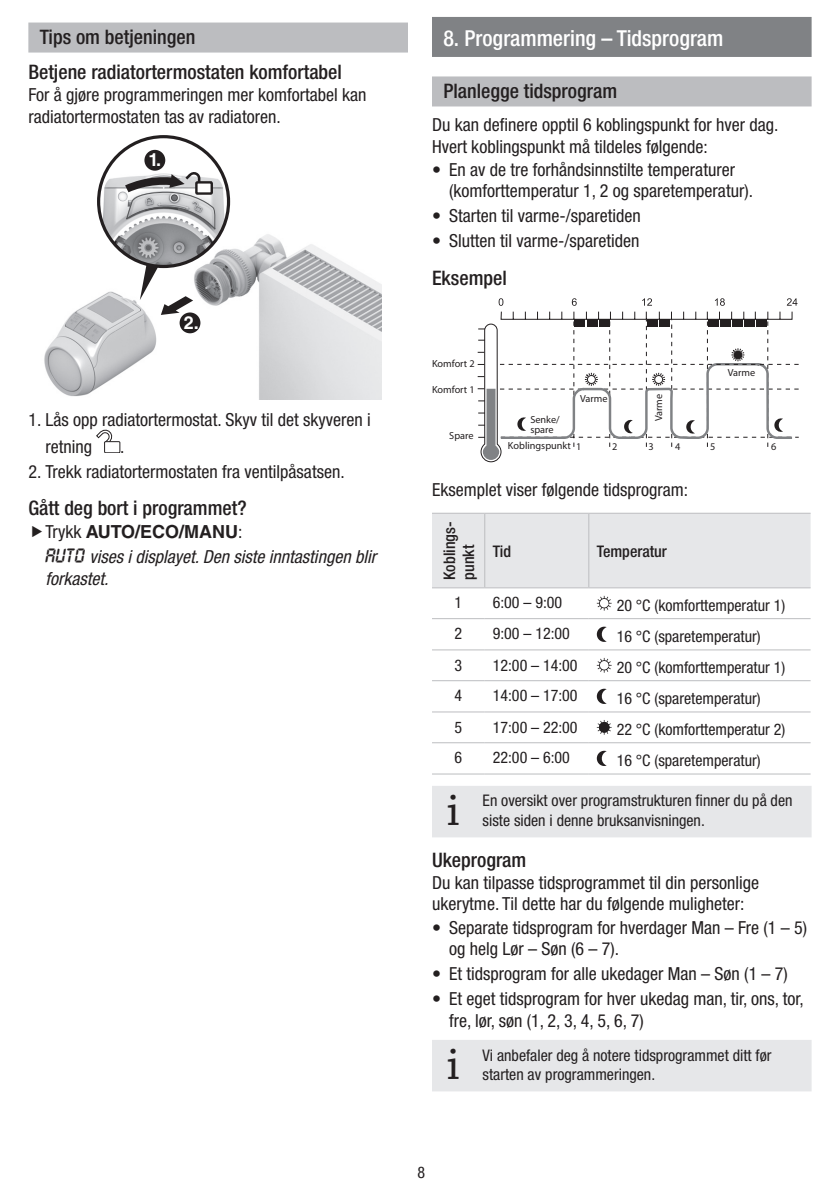
<style>
.page{position:relative;width:840px;height:1191px;background:#fff}
.page>*{position:absolute;margin:0;border:0;box-sizing:border-box;transform-origin:0 0}
.t1{font:48px "Chaparral Pro";color:#231f20}
.t2{font:500 condensed 22px "Helvetica Neue";color:#fff}
.t3{font:500 condensed 20px/35.4px "Helvetica Neue";color:#231f20}
.t4{font:condensed 18px/21.6px "Helvetica Neue";color:#231f20}
.t5{font:italic condensed 18px/21.6px "Helvetica Neue";color:#231f20}
.t6{font:700 18px "Helvetica LT Std";color:#231f20}
.t7{font:700 18px "Helvetica LT Std";color:#fff}
.t8{font:condensed 16px/19.2px "Helvetica Neue";color:#231f20}
.t9{font:500 condensed 16px/19.2px "Helvetica Neue";color:#231f20}
.t10{font:300 condensed 10.2px/9.8px "Helvetica Neue";color:#231f20}
.s1{font-family:"Helvetica Neue";font-weight:400;font-stretch:condensed}
</style>
<div class="page">
<div style="left:28px;top:23px;width:380px;height:30px;background:#bcbdc0"></div>
<img style="left:44px;top:234px;width:337px;height:166px">
<div style="left:179px;top:312px;width:21px;height:21px;background:#231f20;border-radius:50%"></div>
<svg style="left:140px;top:266px;width:53px;height:49px"></svg>
<img style="left:99px;top:169px;width:129px;height:97px">
<div style="left:97px;top:135px;width:133px;height:133px;border:3px solid #231f20;border-radius:50%"></div>
<svg style="left:125px;top:169px;width:91px;height:61px"></svg>
<div style="left:144px;top:150px;width:21px;height:21px;background:#231f20;border-radius:50%"></div>
<svg style="left:96px;top:430px;width:24px;height:23px"></svg>
<div style="left:432px;top:17px;width:379px;height:40px;background:#808285"></div>
<div style="left:432px;top:76px;width:379px;height:30px;background:#bcbdc0"></div>
<svg style="left:477px;top:298px;width:321px;height:164px"></svg>
<div style="left:432px;top:514px;width:378px;height:73px;background:#e6e7e9"></div>
<svg style="left:432px;top:588px;width:378px;height:178px"></svg>
<hr style="left:484px;top:514px;width:1px;height:73px;background:#bcbdc0">
<hr style="left:588px;top:514px;width:1px;height:73px;background:#bcbdc0">
<hr style="left:432px;top:513px;width:52px;height:1px;background:#bcbdc0">
<hr style="left:484px;top:513px;width:104px;height:1px;background:#bcbdc0">
<hr style="left:588px;top:513px;width:222px;height:1px;background:#bcbdc0">
<hr style="left:432px;top:587px;width:52px;height:1px;background:#bcbdc0">
<hr style="left:484px;top:587px;width:104px;height:1px;background:#bcbdc0">
<hr style="left:588px;top:587px;width:222px;height:1px;background:#bcbdc0">
<hr style="left:432px;top:618px;width:52px;height:1px;background:#bcbdc0">
<hr style="left:484px;top:618px;width:104px;height:1px;background:#bcbdc0">
<hr style="left:588px;top:618px;width:222px;height:1px;background:#bcbdc0">
<hr style="left:432px;top:649px;width:52px;height:1px;background:#bcbdc0">
<hr style="left:484px;top:649px;width:104px;height:1px;background:#bcbdc0">
<hr style="left:588px;top:649px;width:222px;height:1px;background:#bcbdc0">
<hr style="left:432px;top:680px;width:52px;height:1px;background:#bcbdc0">
<hr style="left:484px;top:680px;width:104px;height:1px;background:#bcbdc0">
<hr style="left:588px;top:680px;width:222px;height:1px;background:#bcbdc0">
<hr style="left:432px;top:711px;width:52px;height:1px;background:#bcbdc0">
<hr style="left:484px;top:711px;width:104px;height:1px;background:#bcbdc0">
<hr style="left:588px;top:711px;width:222px;height:1px;background:#bcbdc0">
<hr style="left:432px;top:742px;width:52px;height:1px;background:#bcbdc0">
<hr style="left:484px;top:742px;width:104px;height:1px;background:#bcbdc0">
<hr style="left:588px;top:742px;width:222px;height:1px;background:#bcbdc0">
<hr style="left:432px;top:773px;width:52px;height:1px;background:#bcbdc0">
<hr style="left:484px;top:773px;width:104px;height:1px;background:#bcbdc0">
<hr style="left:588px;top:773px;width:222px;height:1px;background:#bcbdc0">
<svg style="left:596px;top:596px;width:15px;height:14px"></svg>
<svg style="left:596px;top:626px;width:10px;height:16px"></svg>
<svg style="left:596px;top:658px;width:15px;height:14px"></svg>
<svg style="left:596px;top:688px;width:10px;height:16px"></svg>
<svg style="left:596px;top:720px;width:15px;height:14px"></svg>
<div style="left:599px;top:722px;width:9px;height:10px;background:#231f20;border-radius:50%"></div>
<div style="left:599px;top:722px;width:10px;height:10px;border:1px solid #231f20;border-radius:50%"></div>
<svg style="left:596px;top:750px;width:10px;height:16px"></svg>
<div style="left:432px;top:786px;width:379px;height:51px;background:#e6e7e9"></div>
<div style="left:432px;top:1040px;width:379px;height:51px;background:#e6e7e9"></div>
<p class="t3" style="left:28px;top:19px;width:315px;text-indent:11px">Tips om betjeningen<br>Betjene radiatortermostaten komfortabel</p>
<p class="t4" style="left:28px;top:84px;width:339px">For å gjøre programmeringen mer komfortabel kan radiatortermostaten tas av radiatoren.</p>
<p class="t7" style="left:148px;top:149px;width:14px">1.</p>
<p class="t7" style="left:183px;top:311px;width:17px">2.</p>
<p class="t4" style="left:45px;top:406px;width:326px;line-height:26.6px;text-indent:-17px">1. Lås opp radiatortermostat. Skyv til det skyveren i retning</p>
<p class="t4" style="left:120px;top:436px;width:6px">.</p>
<p class="t4" style="left:28px;top:461px;width:317px">2. Trekk radiatortermostaten fra ventilpåsatsen.</p>
<p class="t3" style="left:28px;top:490px;width:220px">Gått deg bort i programmet?</p>
<p class="t6" style="left:45px;top:521px;width:198px"><span class="s1">Trykk</span> AUTO/ECO/MANU<span class="s1">:</span></p>
<p class="t5" style="left:45px;top:546px;width:332px"><sup>AUTO</sup> vises i displayet. Den siste inntastingen blir forkastet.</p>
<p class="t2" style="left:443px;top:25px;width:281px">8. Programmering – Tidsprogram</p>
<p class="t3" style="left:443px;top:73px;width:175px">Planlegge tidsprogram</p>
<p class="t4" style="left:432px;top:114px;width:348px">Du kan definere opptil 6 koblingspunkt for hver dag.<br>Hvert koblingspunkt må tildeles følgende:</p>
<p class="t4" style="left:449px;top:159px;width:305px;text-indent:-17px">• En av de tre forhåndsinnstilte temperaturer (komforttemperatur 1, 2 og sparetemperatur).</p>
<p class="t4" style="left:432px;top:205px;width:210px">• Starten til varme-/sparetiden</p>
<p class="t4" style="left:432px;top:230px;width:209px">• Slutten til varme-/sparetiden</p>
<p class="t3" style="left:432px;top:259px;width:76px">Eksempel</p>
<p class="t10" style="left:432px;top:358px;width:44px">Komfort 2</p>
<p class="t10" style="left:727px;top:367px;width:29px">Varme</p>
<p class="t10" style="left:432px;top:384px;width:44px">Komfort 1</p>
<p class="t10" style="left:449px;top:431px;width:26px">Spare</p>
<p class="t10" style="left:653px;top:421px;width:29px;rotate:-90deg">Varme</p>
<p class="t10" style="left:579px;top:393px;width:29px">Varme</p>
<p class="t10" style="left:530px;top:414px;width:31px">Senke/ spare</p>
<p class="t10" style="left:507px;top:441px;width:64px">Koblingspunkt</p>
<p class="t4" style="left:432px;top:478px;width:257px">Eksemplet viser følgende tidsprogram:</p>
<p class="t9" style="left:439px;top:580px;width:60px;rotate:-90deg">Koblings&shy;punkt</p>
<p class="t10" style="left:576px;top:441px;width:7px">1</p>
<p class="t10" style="left:612px;top:441px;width:7px">2</p>
<p class="t10" style="left:648px;top:441px;width:7px">3</p>
<p class="t10" style="left:674px;top:441px;width:7px">4</p>
<p class="t10" style="left:709px;top:441px;width:7px">5</p>
<p class="t10" style="left:770px;top:441px;width:7px">6</p>
<p class="t9" style="left:492px;top:541px;width:20px">Tid</p>
<p class="t9" style="left:596px;top:541px;width:72px">Temperatur</p>
<p class="t8" style="left:454px;top:593px;width:9px">1</p>
<p class="t8" style="left:492px;top:593px;width:71px">6:00 – 9:00</p>
<p class="t8" style="left:616px;top:595px;width:170px">20 °C (komforttemperatur 1)</p>
<p class="t8" style="left:454px;top:624px;width:9px">2</p>
<p class="t8" style="left:492px;top:624px;width:79px">9:00 – 12:00</p>
<p class="t8" style="left:616px;top:626px;width:145px">16 °C (sparetemperatur)</p>
<p class="t8" style="left:454px;top:655px;width:9px">3</p>
<p class="t8" style="left:492px;top:655px;width:86px">12:00 – 14:00</p>
<p class="t8" style="left:616px;top:657px;width:170px">20 °C (komforttemperatur 1)</p>
<p class="t8" style="left:454px;top:686px;width:9px">4</p>
<p class="t8" style="left:492px;top:686px;width:86px">14:00 – 17:00</p>
<p class="t8" style="left:616px;top:688px;width:145px">16 °C (sparetemperatur)</p>
<p class="t8" style="left:454px;top:717px;width:9px">5</p>
<p class="t8" style="left:492px;top:717px;width:86px">17:00 – 22:00</p>
<p class="t8" style="left:616px;top:719px;width:170px">22 °C (komforttemperatur 2)</p>
<p class="t8" style="left:454px;top:748px;width:9px">6</p>
<p class="t8" style="left:492px;top:748px;width:79px">22:00 – 6:00</p>
<p class="t8" style="left:616px;top:750px;width:145px">16 °C (sparetemperatur)</p>
<h1 class="t1" style="left:446px;top:783px;width:14px">i</h1>
<p class="t8" style="left:482px;top:791px;width:311px">En oversikt over programstrukturen finner du på den siste siden i denne bruksanvisningen.</p>
<p class="t3" style="left:432px;top:842px;width:96px">Ukeprogram</p>
<p class="t4" style="left:432px;top:871px;width:328px">Du kan tilpasse tidsprogrammet til din personlige ukerytme. Til dette har du følgende muligheter:</p>
<p class="t4" style="left:449px;top:916px;width:359px;text-indent:-17px">• Separate tidsprogram for hverdager Man – Fre (1 – 5) og helg Lør – Søn (6 – 7).</p>
<p class="t4" style="left:432px;top:963px;width:357px">• Et tidsprogram for alle ukedager Man – Søn (1 – 7)</p>
<p class="t4" style="left:449px;top:988px;width:356px;text-indent:-17px">• Et eget tidsprogram for hver ukedag man, tir, ons, tor, fre, lør, søn (1, 2, 3, 4, 5, 6, 7)</p>
<h1 class="t1" style="left:446px;top:1037px;width:14px">i</h1>
<p class="t8" style="left:482px;top:1045px;width:290px">Vi anbefaler deg å notere tidsprogrammet ditt før starten av programmeringen.</p>
<p class="t8" style="left:417px;top:1162px;width:9px">8</p>
</div>
